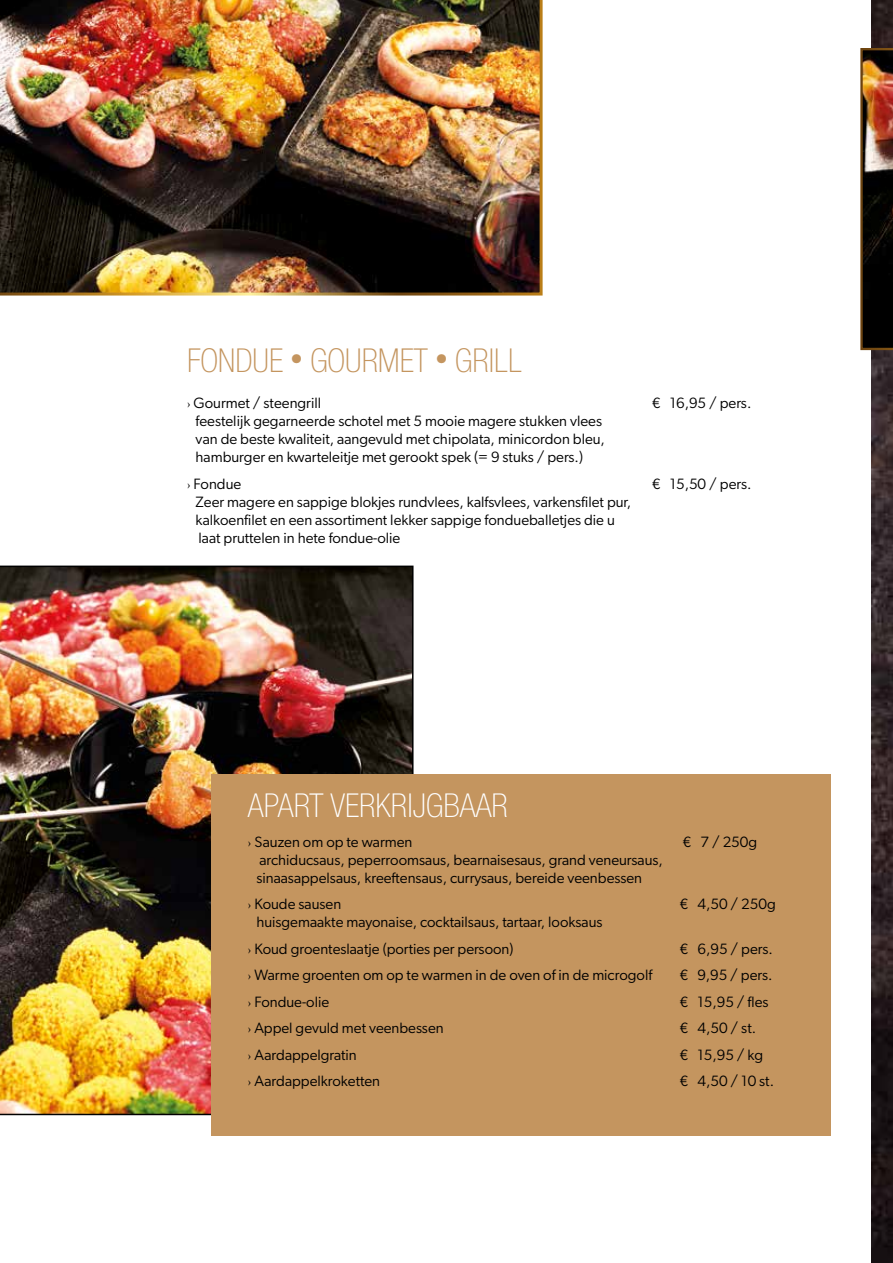
<style>
.page{position:relative;width:893px;height:1263px;background:#fff}
.page>*{position:absolute;margin:0;border:0;box-sizing:border-box;transform-origin:0 0}
.t1{font:100 condensed 33px "Helvetica Neue LT Std";color:#c4955f}
.t2{font:100 condensed 33px "Helvetica Neue LT Std";color:#fff}
.t3{font:15px/18px "Gibson";color:#000}
.s1{font-family:"DIN2014";font-weight:700;font-stretch:normal;font-size:39px}
.s2{font-family:"Adobe Garamond Pro"}
</style>
<div class="page">
<img style="left:0;top:566px;width:414px;height:549px">
<img style="left:872px;top:0;width:21px;height:1263px">
<img style="left:860px;top:47px;width:33px;height:304px">
<div style="left:211px;top:774px;width:619px;height:361px;background:#c4955f"></div>
<img style="left:0;top:0;width:543px;height:296px">
<h1 class="t1" style="left:187px;top:341px;width:337px">FONDUE <span class="s1">•</span> GOURMET <span class="s1">•</span> GRILL</h1>
<p class="t3" style="left:187px;top:394px;width:136px"><span class="s2">›</span> Gourmet / steengrill</p>
<p class="t3" style="left:652px;top:394px;width:101px">€ 16,95 / pers.</p>
<p class="t3" style="left:196px;top:412px;width:411px">feestelijk gegarneerde schotel met 5 mooie magere stukken vlees van de beste kwaliteit, aangevuld met chipolata, minicordon bleu, hamburger en kwarteleitje met gerookt spek (= 9 stuks / pers.)</p>
<p class="t3" style="left:187px;top:474px;width:56px"><span class="s2">›</span> Fondue</p>
<p class="t3" style="left:652px;top:474px;width:101px">€ 15,50 / pers.</p>
<p class="t3" style="left:196px;top:492px;width:437px">Zeer magere en sappige blokjes rundvlees, kalfsvlees, varkensfilet pur, kalkoenfilet en een assortiment lekker sappige fondueballetjes die u laat pruttelen in hete fondue-olie</p>
<h1 class="t2" style="left:248px;top:787px;width:262px">APART VERKRIJGBAAR</h1>
<p class="t3" style="left:248px;top:832px;width:166px"><span class="s2">›</span> Sauzen om op te warmen</p>
<p class="t3" style="left:683px;top:832px;width:76px">€ 7 / 250g</p>
<p class="t3" style="left:256px;top:850px;width:408px">archiducsaus, peperroomsaus, bearnaisesaus, grand veneursaus, sinaasappelsaus, kreeftensaus, currysaus, bereide veenbessen</p>
<p class="t3" style="left:248px;top:895px;width:95px"><span class="s2">›</span> Koude sausen</p>
<p class="t3" style="left:680px;top:895px;width:97px">€ 4,50 / 250g</p>
<p class="t3" style="left:248px;top:908px;width:356px;line-height:26.5px;text-indent:9px">huisgemaakte mayonaise, cocktailsaus, tartaar, looksaus <span class="s2">›</span> Koud groenteslaatje (porties per persoon)</p>
<p class="t3" style="left:680px;top:939px;width:94px">€ 6,95 / pers.</p>
<p class="t3" style="left:248px;top:966px;width:406px"><span class="s2">›</span> Warme groenten om op te warmen in de oven of in de microgolf</p>
<p class="t3" style="left:680px;top:966px;width:94px">€ 9,95 / pers.</p>
<p class="t3" style="left:248px;top:992px;width:83px"><span class="s2">›</span> Fondue-olie</p>
<p class="t3" style="left:680px;top:992px;width:90px">€ 15,95 / fles</p>
<p class="t3" style="left:248px;top:1019px;width:197px"><span class="s2">›</span> Appel gevuld met veenbessen</p>
<p class="t3" style="left:680px;top:1019px;width:78px">€ 4,50 / st.</p>
<p class="t3" style="left:248px;top:1045px;width:110px"><span class="s2">›</span> Aardappelgratin</p>
<p class="t3" style="left:680px;top:1045px;width:85px">€ 15,95 / kg</p>
<p class="t3" style="left:248px;top:1072px;width:134px"><span class="s2">›</span> Aardappelkroketten</p>
<p class="t3" style="left:680px;top:1072px;width:96px">€ 4,50 / 10 st.</p>
</div>
